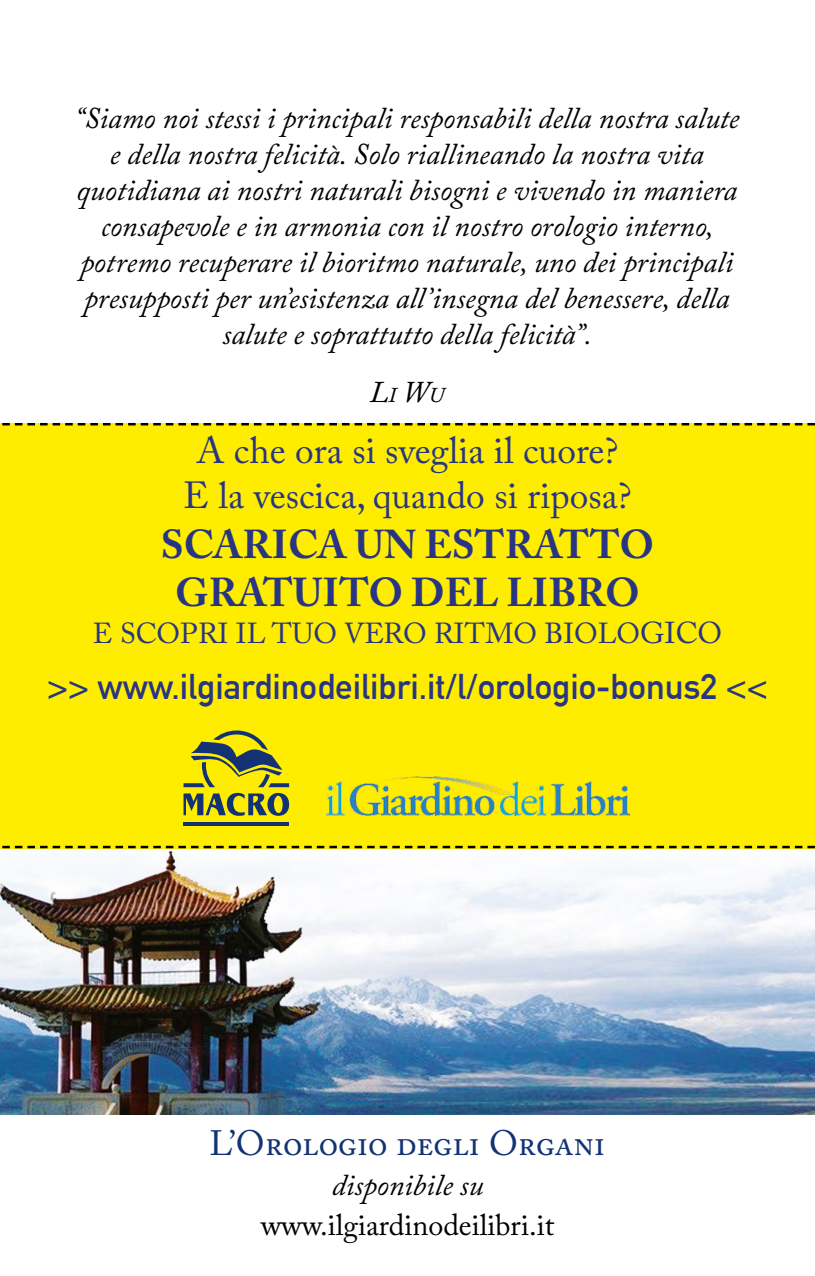
<style>
.page{position:relative;width:815px;height:1276px;background:#fff}
.page>*{position:absolute;margin:0;border:0;box-sizing:border-box;transform-origin:0 0}
.t1{font:700 40px/47.5px "Adobe Caslon Pro";color:#283583;text-align:center}
.t2{font:37.5px/45px "Adobe Caslon Pro";color:#283583;text-align:center}
.t3{font:700 35px "DIN Alternate";color:#283583}
.t4{font:35px "Adobe Caslon Pro";color:#123274}
.t5{font:italic 30px/36px "Adobe Caslon Pro";color:#000;text-align:center}
.t6{font:30px "Adobe Caslon Pro";color:#000}
.t7{font:italic 30px "Adobe Caslon Pro";color:#000}
.t8{font:28.75px "Adobe Caslon Pro";color:#283583}
.s1{font-size:21px}
.s2{font-size:30px}
</style>
<div class="page">
<img style="left:0;top:848px;width:815px;height:267px">
<div style="left:0;top:423px;width:815px;height:425px;background:#ffed00"></div>
<svg style="left:2px;top:846px;width:813px;height:2px"></svg>
<svg style="left:2px;top:423px;width:813px;height:2px"></svg>
<svg style="left:184px;top:822px;width:105px;height:3px"></svg>
<svg style="left:184px;top:793px;width:105px;height:23px"></svg>
<svg style="left:184px;top:730px;width:105px;height:57px"></svg>
<img style="left:326px;top:776px;width:303px;height:40px">
<p class="t5" style="left:74px;top:100px;width:666px">“Siamo noi stessi i principali responsabili della nostra salute e della nostra felicità. Solo riallineando la nostra vita quotidiana ai nostri naturali bisogni e vivendo in maniera consapevole e in armonia con il nostro orologio interno, potremo recuperare il bioritmo naturale, uno dei principali presupposti per un’esistenza all’insegna del benessere, della salute e soprattutto della felicità”.</p>
<p class="t7" style="left:370px;top:374px;width:76px">L<span class="s1">i</span> W<span class="s1">u</span></p>
<p class="t2" style="left:183px;top:427px;width:450px">A che ora si sveglia il cuore?<br>E la vescica, quando si riposa?</p>
<h1 class="t1" style="left:161px;top:520px;width:495px">SCARICA UN ESTRATTO<br>GRATUITO DEL LIBRO</h1>
<p class="t8" style="left:93px;top:616px;width:631px">E SCOPRI IL TUO VERO RITMO BIOLO<span class="s2">GICO</span></p>
<p class="t3" style="left:47px;top:660px;width:722px">&gt;&gt; www.ilgiardinodeilibri.it/l/orologio-bonus2 &lt;&lt;</p>
<p class="t4" style="left:210px;top:1122px;width:397px">L’Orologio degli Organi</p>
<p class="t5" style="left:332px;top:1167px;width:153px">disponibile su</p>
<p class="t6" style="left:261px;top:1207px;width:295px">www.ilgiardinodeilibri.it</p>
</div>
